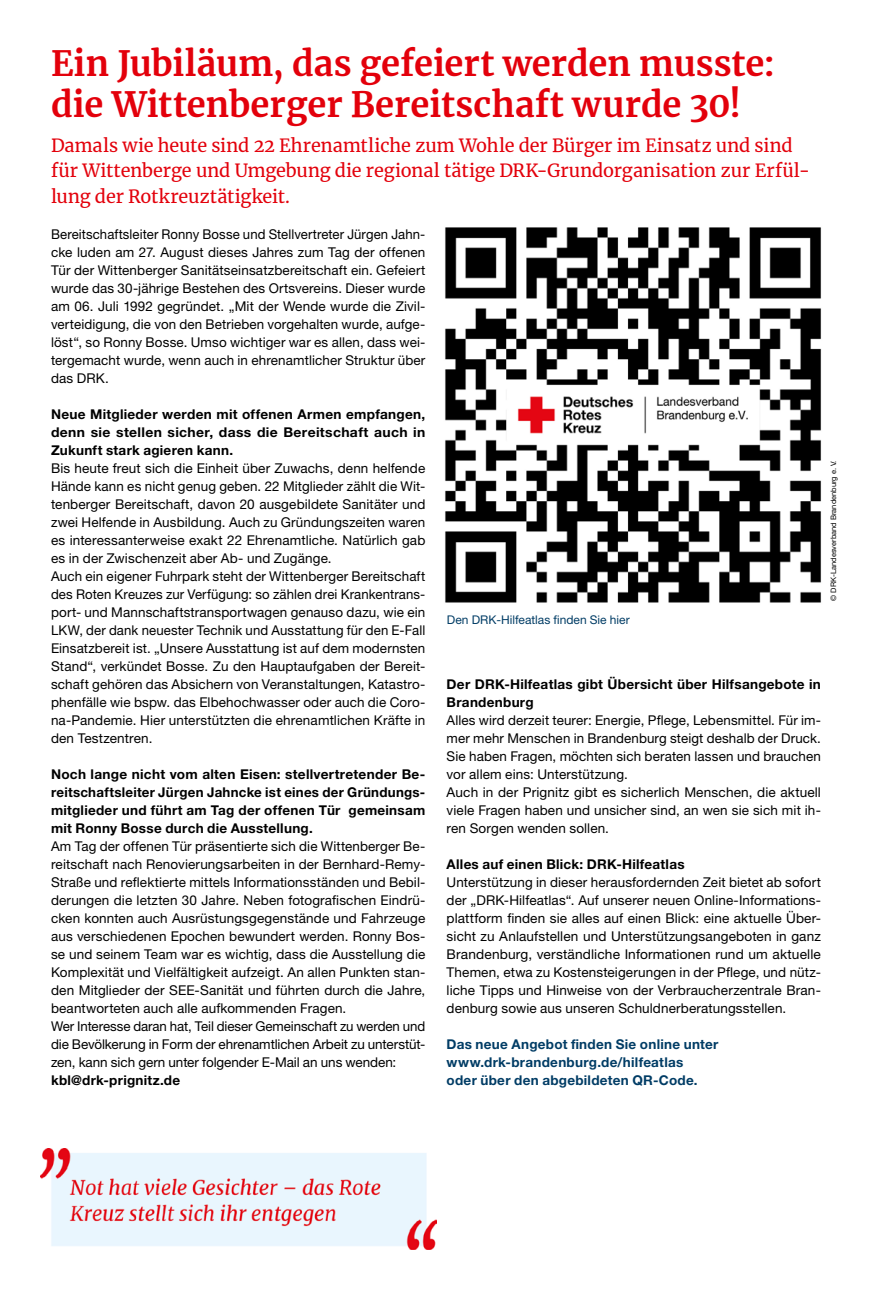
<style>
.page{position:relative;width:872px;height:1297px;background:#fff}
.page>*{position:absolute;margin:0;border:0;box-sizing:border-box;transform-origin:0 0}
.MGB_Headline_23{font:700 34.5px/40.5px "Merriweather";color:#e3000b}
.MGB_Subline{font:18px/25.5px "Merriweather";letter-spacing:-.005em;color:#e3000b}
.MGB_Copy{font:13.5px/18px "Helvetica Neue LT Pro";letter-spacing:.01em;color:#000;text-align:justify}
.MGB_Copy_bold{font:700 13.5px/18px "Helvetica Neue LT Pro";letter-spacing:.02em;color:#000;text-align:justify}
.MGB_Info{font:700 13.5px "Helvetica Neue LT Pro";letter-spacing:.02em;color:#003c65}
.MGB_BU{font:12px "Helvetica Neue LT Pro";color:#003c65}
.MGB_Fotocredits{font:7.5px "Helvetica Neue LT Pro";color:#000}
</style>
<div class="page">
<img style="left:445px;top:227px;width:376px;height:376px">
<img style="left:40px;top:1148px;width:396px;height:101px">
<p class="MGB_Headline_23" style="left:51px;top:43px;width:725px">Ein Jubiläum, das gefeiert werden musste: die Wittenberger Bereitschaft wurde 30!</p>
<p class="MGB_Subline" style="left:51px;top:132px;width:760px">Damals wie heute sind 22 Ehrenamtliche zum Wohle der Bürger im Einsatz und sind für Wittenberge und Umgebung die regional tätige DRK-Grundorganisation zur Erfül&shy;lung der Rotkreuztätigkeit.</p>
<p class="MGB_Copy" style="left:51px;top:224px;width:376px">Bereitschaftsleiter Ronny Bosse und Stellvertreter Jürgen Jahn&shy;cke luden am 27. August dieses Jahres zum Tag der offenen Tür der Wittenberger Sanitätseinsatzbereitschaft ein. Gefeiert wurde das 30-jährige Bestehen des Ortsvereins. Dieser wurde am 06. Juli 1992 gegründet. „Mit der Wende wurde die Zivil&shy;verteidigung, die von den Betrieben vorgehalten wurde, aufge&shy;löst“, so Ronny Bosse. Umso wichtiger war es allen, dass wei&shy;tergemacht wurde, wenn auch in ehrenamtlicher Struktur über das DRK.</p>
<p class="MGB_Copy_bold" style="left:51px;top:404px;width:376px">Neue Mitglieder werden mit offenen Armen empfangen, denn sie stellen sicher, dass die Bereitschaft auch in Zukunft stark agieren kann.</p>
<p class="MGB_Copy" style="left:51px;top:458px;width:376px">Bis heute freut sich die Einheit über Zuwachs, denn helfende Hände kann es nicht genug geben. 22 Mitglieder zählt die Wit&shy;tenberger Bereitschaft, davon 20 ausgebildete Sanitäter und zwei Helfende in Ausbildung. Auch zu Gründungszeiten waren es interessanterweise exakt 22 Ehrenamtliche. Natürlich gab es in der Zwischenzeit aber Ab- und Zugänge.</p>
<p class="MGB_Copy" style="left:51px;top:566px;width:376px">Auch ein eigener Fuhrpark steht der Wittenberger Bereitschaft des Roten Kreuzes zur Verfügung: so zählen drei Krankentrans&shy;port- und Mannschaftstransportwagen genauso dazu, wie ein LKW, der dank neuester Technik und Ausstattung für den E-Fall Einsatzbereit ist. „Unsere Ausstattung ist auf dem modernsten Stand“, verkündet Bosse. Zu den Hauptaufgaben der Bereit&shy;schaft gehören das Absichern von Veranstaltungen, Katastro&shy;phenfälle wie bspw. das Elbehochwasser oder auch die Coro&shy;na-Pandemie. Hier unterstützten die ehrenamtlichen Kräfte in den Testzentren.</p>
<p class="MGB_Copy_bold" style="left:51px;top:764px;width:376px">Noch lange nicht vom alten Eisen: stellvertretender Be&shy;reitschaftsleiter Jürgen Jahncke ist eines der Gründungs&shy;mitglieder und führt am Tag der offenen Tür gemeinsam mit Ronny Bosse durch die Ausstellung.</p>
<p class="MGB_Copy" style="left:51px;top:836px;width:376px">Am Tag der offenen Tür präsentierte sich die Wittenberger Be&shy;reitschaft nach Renovierungsarbeiten in der Bernhard-Remy-Straße und reflektierte mittels Informationsständen und Bebil&shy;derungen die letzten 30 Jahre. Neben fotografischen Eindrü&shy;cken konnten auch Ausrüstungsgegenstände und Fahrzeuge aus verschiedenen Epochen bewundert werden. Ronny Bos&shy;se und seinem Team war es wichtig, dass die Ausstellung die Komplexität und Vielfältigkeit aufzeigt. An allen Punkten stan&shy;den Mitglieder der SEE-Sanität und führten durch die Jahre, beantworteten auch alle aufkommenden Fragen.</p>
<p class="MGB_Copy" style="left:51px;top:1016px;width:376px">Wer Interesse daran hat, Teil dieser Gemeinschaft zu werden und die Bevölkerung in Form der ehrenamtlichen Arbeit zu unterstüt&shy;zen, kann sich gern unter folgender E-Mail an uns wenden:</p>
<p class="MGB_Copy_bold" style="left:51px;top:1070px;width:131px">kbl@drk-prignitz.de</p>
<p class="MGB_BU" style="left:447px;top:613px;width:184px">Den DRK-Hilfeatlas finden Sie hier</p>
<p class="MGB_Copy_bold" style="left:446px;top:674px;width:376px">Der DRK-Hilfeatlas gibt Übersicht über Hilfsangebote in<br>Brandenburg</p>
<p class="MGB_Copy" style="left:446px;top:710px;width:376px">Alles wird derzeit teurer: Energie, Pflege, Lebensmittel. Für im&shy;mer mehr Menschen in Brandenburg steigt deshalb der Druck.<br>Sie haben Fragen, möchten sich beraten lassen und brauchen vor allem eins: Unterstützung.</p>
<p class="MGB_Copy" style="left:446px;top:782px;width:376px">Auch in der Prignitz gibt es sicherlich Menschen, die aktuell viele Fragen haben und unsicher sind, an wen sie sich mit ih&shy;ren Sorgen wenden sollen.</p>
<p class="MGB_Copy_bold" style="left:446px;top:854px;width:239px">Alles auf einen Blick: DRK-Hilfeatlas</p>
<p class="MGB_Copy" style="left:446px;top:872px;width:376px">Unterstützung in dieser herausfordernden Zeit bietet ab sofort der „DRK-Hilfeatlas“. Auf unserer neuen Online-Informations&shy;plattform finden sie alles auf einen Blick: eine aktuelle Über&shy;sicht zu Anlaufstellen und Unterstützungsangeboten in ganz Brandenburg, verständliche Informationen rund um aktuelle Themen, etwa zu Kostensteigerungen in der Pflege, und nütz&shy;liche Tipps und Hinweise von der Verbraucherzentrale Bran&shy;denburg sowie aus unseren Schuldnerberatungsstellen.</p>
<p class="MGB_Info" style="left:446px;top:1035px;width:273px">Das neue Angebot finden Sie online unter</p>
<p class="MGB_Info" style="left:446px;top:1053px;width:238px">www.drk-brandenburg.de/hilfeatlas</p>
<p class="MGB_Info" style="left:446px;top:1071px;width:252px">oder über den abgebildeten QR-Code.</p>
<p class="MGB_Fotocredits" style="left:828px;top:601px;width:142px;rotate:-90deg">© DRK-Landesverband Brandenburg e. V.</p>
</div>
